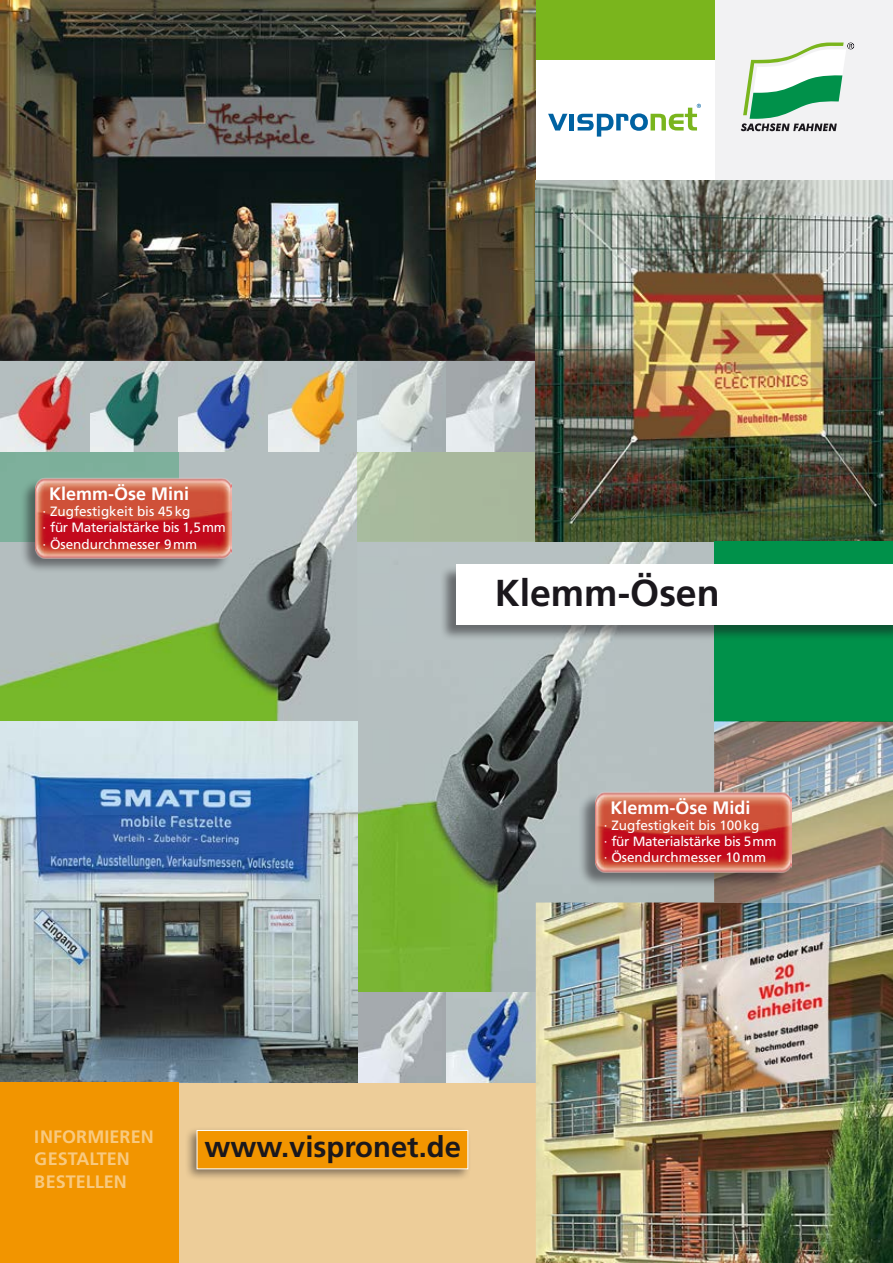
<style>
.page{position:relative;width:893px;height:1263px;background:#fff}
.page>*{position:absolute;margin:0;border:0;box-sizing:border-box;transform-origin:0 0}
.t1{font:700 37.5px "Frutiger LT Com";color:#1a171c}
.t2{font:700 29.25px "Frutiger LT Com";color:#1a171c}
.t3{font:700 18px/22.5px "Frutiger LT Com";color:#fff}
.t4{font:13.5px/16.2px "Frutiger LT Com";color:#fff}
</style>
<div class="page">
<div style="left:714px;top:0;width:179px;height:180px;background:#ededee"></div>
<img style="left:0;top:0;width:536px;height:722px">
<div style="left:179px;top:1082px;width:178px;height:181px;background:#edcd99"></div>
<div style="left:357px;top:1082px;width:179px;height:181px;background:#edcd99"></div>
<div style="left:0;top:362px;width:179px;height:180px;background:#7eb09c"></div>
<img style="left:0;top:362px;width:357px;height:89px">
<img style="left:357px;top:541px;width:536px;height:451px">
<svg style="left:357px;top:361px;width:179px;height:181px;background:#b1bfac"></svg>
<svg style="left:446px;top:362px;width:90px;height:89px;background:#bdc2c5"></svg>
<img style="left:357px;top:992px;width:179px;height:90px">
<img style="left:536px;top:180px;width:357px;height:361px">
<img style="left:0;top:722px;width:357px;height:360px">
<div style="left:714px;top:542px;width:179px;height:180px;background:#00914a"></div>
<img style="left:536px;top:721px;width:357px;height:542px">
<img style="left:714px;top:722px;width:179px;height:180px">
<div style="left:0;top:1082px;width:179px;height:181px;background:#f29500"></div>
<div style="left:440px;top:565px;width:453px;height:76px;background:#1a171c;opacity:.5"></div>
<div style="left:456px;top:565px;width:437px;height:59px;background:#fff"></div>
<div style="left:184px;top:1126px;width:288px;height:56px;background:#1a171c;opacity:.5"></div>
<div style="left:197px;top:1130px;width:271px;height:39px;background:#f29500"></div>
<div style="left:197px;top:1130px;width:271px;height:39px;border:1px solid #fff"></div>
<div style="left:20px;top:478px;width:212px;height:95px;background:#1a171c;opacity:.5"></div>
<img style="left:35px;top:476px;width:196px;height:95px">
<div style="left:578px;top:792px;width:213px;height:96px;background:#1a171c;opacity:.5"></div>
<img style="left:595px;top:789px;width:196px;height:95px">
<div style="left:536px;top:0;width:178px;height:60px;background:#7ab51d"></div>
<svg style="left:741px;top:43px;width:113px;height:88px"></svg>
<svg style="left:548px;top:114px;width:19px;height:17px"></svg>
<div style="left:569px;top:114px;width:5px;height:17px;background:#0062a2"></div>
<svg style="left:577px;top:104px;width:124px;height:33px"></svg>
<h3 class="t3" style="left:49px;top:483px;width:142px">KLEMM-ÖSE MINI</h3>
<p class="t4" style="left:43px;top:503px;width:185px">· Zugfestigkeit bis 45kg<br>· für Materialstärke bis 1,5mm · Ösendurchmesser 9mm</p>
<h1 class="t1" style="left:495px;top:571px;width:227px">KLEMM-ÖSEN</h1>
<h3 class="t3" style="left:611px;top:796px;width:142px">KLEMM-ÖSE MIDI</h3>
<p class="t4" style="left:604px;top:817px;width:174px">· Zugfestigkeit bis 100kg<br>· für Materialstärke bis 5mm · Ösendurchmesser 10mm</p>
<h3 class="t3" style="left:35px;top:1125px;width:120px">INFORMIEREN<br>GESTALTEN<br>BESTELLEN</h3>
<h2 class="t2" style="left:205px;top:1130px;width:258px">WWW.VISPRONET.DE</h2>
</div>
